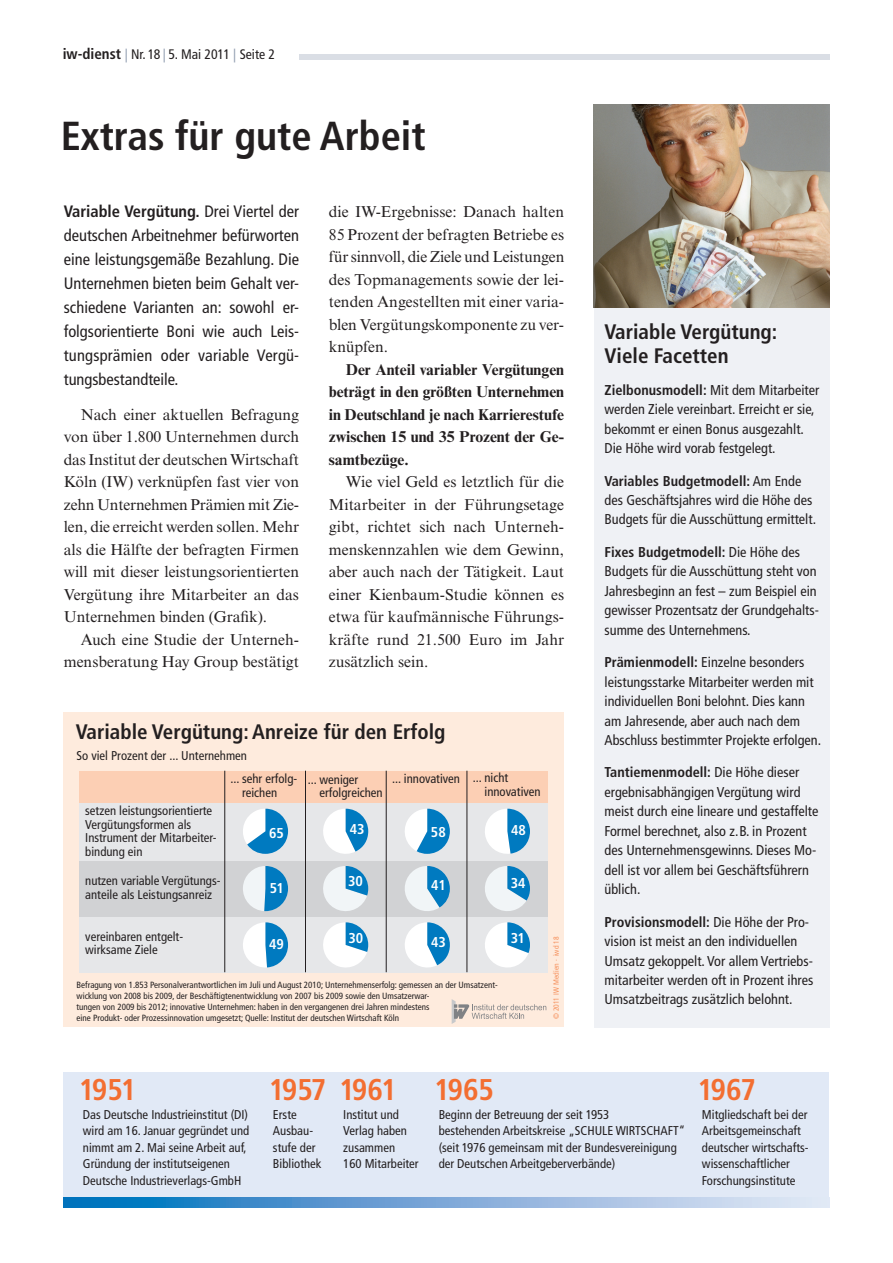
<style>
.page{position:relative;width:893px;height:1263px;background:#fff}
.page>*{position:absolute;margin:0;border:0;box-sizing:border-box;transform-origin:0 0}
.t1{font:700 condensed 40.5px "Frutiger LT Std";color:#231f20}
.t2{font:700 condensed 30px "Frutiger LT Std";letter-spacing:-.06em;color:#f36e31}
.t3{font:700 condensed 21px/24px "Frutiger LT Std";color:#231f20}
.t4{font:condensed 16.5px/24px "Frutiger LT Std";letter-spacing:.015em;color:#231f20;text-align:justify}
.t5{font:15.75px/22.5px "Times NRMT Std";color:#231f20;text-align:justify}
.t6{font:700 15.75px/22.5px "Times NRMT Std";color:#231f20;text-align:justify}
.t7{font:condensed 14.25px/19.5px "Frutiger LT Std";color:#231f20}
.t8{font:700 condensed 14.25px "Frutiger LT Std";color:#fff}
.t9{font:condensed 13.8px "Frutiger LT Std";color:#231f20}
.t10{font:condensed 12.75px/16.5px "Frutiger LT Std";color:#231f20}
.t11{font:condensed 9px/10.8px "Frutiger LT Std";color:#231f20}
.t12{font:condensed 7.5px "Frutiger LT Std";letter-spacing:.015em;color:#f6915d}
.s1{font-weight:700;font-size:15px}
.s2{color:#95a1b3}
.s3{font-weight:700}
</style>
<div class="page">
<div style="left:299px;top:54px;width:530px;height:6px;background:#dadee5"></div>
<div style="left:594px;top:307px;width:235px;height:720px;background:#eff1f5"></div>
<div style="left:64px;top:1072px;width:765px;height:135px;background:#e1e9f6"></div>
<svg style="left:64px;top:1197px;width:712px;height:10px;background:#6ea5d6"></svg>
<div style="left:64px;top:712px;width:500px;height:315px;background:#feebdd"></div>
<svg style="left:452px;top:999px;width:94px;height:25px"></svg>
<div style="left:79px;top:771px;width:469px;height:31px;background:#fccfb4"></div>
<div style="left:79px;top:802px;width:469px;height:59px;background:#e6e7e9"></div>
<div style="left:79px;top:861px;width:469px;height:56px;background:#d1d2d4"></div>
<div style="left:79px;top:917px;width:469px;height:55px;background:#e6e7e9"></div>
<hr style="left:224px;top:771px;width:1px;height:201px;background:#231f20">
<hr style="left:305px;top:771px;width:1px;height:201px;background:#231f20">
<hr style="left:386px;top:771px;width:1px;height:201px;background:#231f20">
<hr style="left:467px;top:771px;width:1px;height:201px;background:#231f20">
<svg style="left:243px;top:809px;width:45px;height:45px"></svg>
<svg style="left:323px;top:809px;width:45px;height:45px"></svg>
<svg style="left:405px;top:809px;width:45px;height:45px"></svg>
<svg style="left:485px;top:809px;width:45px;height:45px"></svg>
<svg style="left:243px;top:866px;width:45px;height:45px"></svg>
<svg style="left:323px;top:866px;width:45px;height:45px"></svg>
<svg style="left:405px;top:866px;width:45px;height:45px"></svg>
<svg style="left:485px;top:866px;width:45px;height:45px"></svg>
<svg style="left:243px;top:922px;width:45px;height:46px"></svg>
<svg style="left:323px;top:922px;width:45px;height:46px"></svg>
<svg style="left:405px;top:922px;width:45px;height:46px"></svg>
<svg style="left:485px;top:922px;width:45px;height:46px"></svg>
<img style="left:594px;top:105px;width:235px;height:202px">
<p class="t9" style="left:63px;top:47px;width:214px"><span class="s1">iw-dienst</span> <span class="s2">|</span> Nr. 18 <span class="s2">|</span> 5. Mai 2011 <span class="s2">|</span> Seite 2</p>
<h1 class="t1" style="left:61px;top:111px;width:367px">Extras für gute Arbeit</h1>
<p class="t4" style="left:64px;top:199px;width:237px"><span class="s3">Variable Vergütung.</span> Drei Viertel der deutschen Arbeitnehmer befürworten eine leistungsgemäße Bezahlung. Die Unternehmen bieten beim Gehalt ver&shy;schiedene Varianten an: sowohl er&shy;folgsorientierte Boni wie auch Leis&shy;tungsprämien oder variable Vergü&shy;tungsbestandteile.</p>
<p class="t5" style="left:64px;top:403px;width:237px;text-indent:17px">Nach einer aktuellen Befragung von über 1.800 Unternehmen durch das Institut der deutschen Wirtschaft Köln (IW) verknüpfen fast vier von zehn Unternehmen Prämien mit Zie&shy;len, die erreicht werden sollen. Mehr als die Hälfte der befragten Firmen will mit dieser leistungsorientierten Vergütung ihre Mitarbeiter an das Unternehmen binden (Grafik).</p>
<p class="t5" style="left:64px;top:628px;width:237px;text-align:right">Auch eine Studie der Unterneh&shy;mensberatung Hay Group bestätigt</p>
<p class="t5" style="left:329px;top:200px;width:237px">die IW-Ergebnisse: Danach halten 85 Prozent der befragten Betriebe es für sinnvoll, die Ziele und Leistungen des Topmanagements sowie der lei&shy;tenden Angestellten mit einer varia&shy;blen Vergütungskomponente zu ver&shy;knüpfen.</p>
<p class="t6" style="left:329px;top:358px;width:237px;text-indent:17px">Der Anteil variabler Vergütungen beträgt in den größten Unternehmen in Deutschland je nach Karrierestufe zwischen 15 und 35 Prozent der Ge&shy;samtbezüge.</p>
<p class="t5" style="left:329px;top:471px;width:237px;text-indent:17px">Wie viel Geld es letztlich für die Mitarbeiter in der Führungsetage gibt, richtet sich nach Unterneh&shy;menskennzahlen wie dem Gewinn, aber auch nach der Tätigkeit. Laut einer Kienbaum-Studie können es etwa für kaufmännische Führungs&shy;kräfte rund 21.500 Euro im Jahr zusätzlich sein.</p>
<h3 class="t3" style="left:76px;top:719px;width:371px">Variable Vergütung: Anreize für den Erfolg</h3>
<p class="t10" style="left:76px;top:748px;width:172px">So viel Prozent der ... Unternehmen</p>
<p class="t10" style="left:85px;top:804px;width:133px;line-height:13.5px">setzen leistungsorientierte<br>Vergütungsformen als<br>Instrument der Mitarbeiter&shy;bindung ein</p>
<p class="t10" style="left:85px;top:874px;width:137px;line-height:13.5px">nutzen variable Vergütungs&shy;anteile als Leistungsanreiz</p>
<p class="t10" style="left:85px;top:930px;width:99px;line-height:13.5px">vereinbaren entgelt&shy;wirksame Ziele</p>
<p class="t10" style="left:242px;top:772px;width:57px;line-height:13.5px;text-indent:-12px">... sehr erfolg&shy;reichen</p>
<p class="t10" style="left:319px;top:773px;width:65px;line-height:13.5px;text-indent:-12px">... weniger erfolgreichen</p>
<p class="t10" style="left:392px;top:771px;width:69px">... innovativen</p>
<p class="t10" style="left:484px;top:771px;width:58px;line-height:13.5px;text-indent:-12px">... nicht innovativen</p>
<p class="t8" style="left:269px;top:824px;width:16px">65</p>
<p class="t8" style="left:350px;top:820px;width:16px">43</p>
<p class="t8" style="left:431px;top:824px;width:16px">58</p>
<p class="t8" style="left:511px;top:821px;width:16px">48</p>
<p class="t8" style="left:348px;top:873px;width:16px">30</p>
<p class="t8" style="left:431px;top:877px;width:16px">41</p>
<p class="t8" style="left:511px;top:875px;width:16px">34</p>
<p class="t8" style="left:270px;top:880px;width:16px">51</p>
<p class="t8" style="left:269px;top:935px;width:16px">49</p>
<p class="t8" style="left:348px;top:929px;width:16px">30</p>
<p class="t8" style="left:431px;top:933px;width:16px">43</p>
<p class="t8" style="left:511px;top:930px;width:16px">31</p>
<p class="t11" style="left:77px;top:980px;width:423px">Befragung von 1.853 Personalverantwortlichen im Juli und August 2010; Unternehmenserfolg: gemessen an der Umsatzent&shy;wicklung von 2008 bis 2009, der Beschäftigtenentwicklung von 2007 bis 2009 sowie den Umsatzerwar-<br>tungen von 2009 bis 2012; innovative Unternehmen: haben in den vergangenen drei Jahren mindestens<br>eine Produkt- oder Prozessinnovation umgesetzt; Quelle: Institut der deutschen Wirtschaft Köln</p>
<p class="t12" style="left:552px;top:1019px;width:84px;rotate:-90deg">© 2011 IW Medien · iwd 18</p>
<h3 class="t3" style="left:604px;top:320px;width:174px">Variable Vergütung:<br>Viele Facetten</h3>
<p class="t7" style="left:604px;top:380px;width:216px"><span class="s3">Zielbonusmodell:</span> Mit dem Mitarbeiter werden Ziele vereinbart. Erreicht er sie, bekommt er einen Bonus ausgezahlt.<br>Die Höhe wird vorab festgelegt.</p>
<p class="t7" style="left:604px;top:471px;width:213px"><span class="s3">Variables Budgetmodell:</span> Am Ende des Geschäftsjahres wird die Höhe des<br>Budgets für die Ausschüttung ermittelt.</p>
<p class="t7" style="left:604px;top:542px;width:216px"><span class="s3">Fixes Budgetmodell:</span> Die Höhe des Budgets für die Ausschüttung steht von Jahresbeginn an fest – zum Beispiel ein gewisser Prozentsatz der Grundgehalts&shy;summe des Unternehmens.</p>
<p class="t7" style="left:604px;top:652px;width:218px"><span class="s3">Prämienmodell:</span> Einzelne besonders leistungsstarke Mitarbeiter werden mit individuellen Boni belohnt. Dies kann am Jahresende, aber auch nach dem Abschluss bestimmter Projekte erfolgen.</p>
<p class="t7" style="left:604px;top:763px;width:215px"><span class="s3">Tantiemenmodell:</span> Die Höhe dieser ergebnisabhängigen Vergütung wird meist durch eine lineare und gestaffelte Formel berechnet, also z.B. in Prozent des Unternehmensgewinns. Dieses Mo&shy;dell ist vor allem bei Geschäftsführern üblich.</p>
<p class="t7" style="left:604px;top:912px;width:210px"><span class="s3">Provisionsmodell:</span> Die Höhe der Pro&shy;vision ist meist an den individuellen Umsatz gekoppelt. Vor allem Vertriebs&shy;mitarbeiter werden oft in Prozent ihres Umsatzbeitrags zusätzlich belohnt.</p>
<h2 class="t2" style="left:79px;top:1072px;width:59px">1951</h2>
<p class="t10" style="left:83px;top:1106px;width:168px">Das Deutsche Industrieinstitut (DI) wird am 16. Januar gegründet und nimmt am 2. Mai seine Arbeit auf, Gründung der institutseigenen Deutsche Industrieverlags-GmbH</p>
<h2 class="t2" style="left:269px;top:1072px;width:130px">1957 1961</h2>
<p class="t10" style="left:343px;top:1106px;width:77px">Institut und<br>Verlag haben zusammen<br>160 Mitarbeiter</p>
<p class="t10" style="left:439px;top:1106px;width:248px">Beginn der Betreuung der seit 1953<br>bestehenden Arbeitskreise „SCHULE WIRTSCHAFT“ (seit 1976 gemeinsam mit der Bundesvereinigung der Deutschen Arbeitgeberverbände)</p>
<h2 class="t2" style="left:434px;top:1072px;width:61px">1965</h2>
<p class="t10" style="left:273px;top:1106px;width:50px">Erste<br>Ausbau&shy;stufe der<br>Bibliothek</p>
<h2 class="t2" style="left:697px;top:1072px;width:60px">1967</h2>
<p class="t10" style="left:702px;top:1106px;width:108px">Mitgliedschaft bei der<br>Arbeitsgemeinschaft deutscher wirtschafts&shy;wissenschaftlicher<br>Forschungsinstitute</p>
</div>
